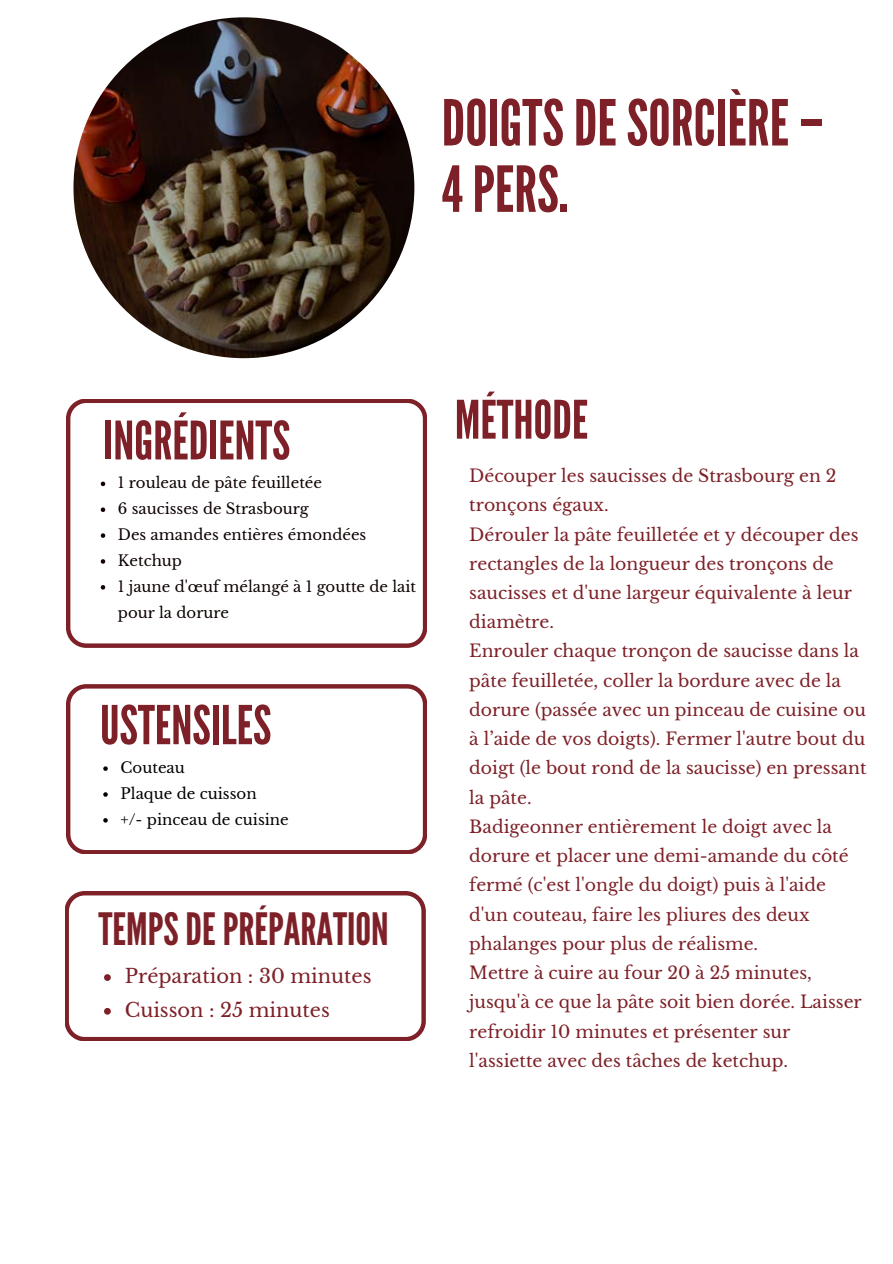
<style>
.page{position:relative;width:893px;height:1264px;background:#fff}
.page>*{position:absolute;margin:0;border:0;box-sizing:border-box;transform-origin:0 0}
.t1{font:63.3px/66.3px "League Gothic";color:#7d2027}
.t2{font:53.55px "League Gothic";color:#7d2027}
.t3{font:52.95px "League Gothic";color:#7d2027}
.t4{font:44.55px "League Gothic";color:#7d2027}
.t5{font:19.35px "Libre Baskerville";color:#7d2027}
.t6{font:17.25px/29.2px "Libre Baskerville";color:#7d2027}
.t7{font:15px "Libre Baskerville";color:#000}
.t8{font:14.85px/25.8px "Libre Baskerville";color:#0e0000}
</style>
<div class="page">
<svg style="left:66px;top:399px;width:361px;height:248px"></svg>
<svg style="left:66px;top:684px;width:361px;height:170px"></svg>
<svg style="left:101px;top:481px;width:4px;height:5px"></svg>
<svg style="left:101px;top:507px;width:4px;height:5px"></svg>
<svg style="left:101px;top:533px;width:4px;height:5px"></svg>
<svg style="left:101px;top:559px;width:4px;height:4px"></svg>
<svg style="left:101px;top:585px;width:4px;height:4px"></svg>
<svg style="left:103px;top:766px;width:5px;height:5px"></svg>
<svg style="left:103px;top:792px;width:5px;height:4px"></svg>
<svg style="left:103px;top:818px;width:5px;height:4px"></svg>
<img style="left:73px;top:17px;width:341px;height:341px;border-radius:50%">
<svg style="left:65px;top:891px;width:360px;height:150px"></svg>
<svg style="left:104px;top:974px;width:7px;height:6px"></svg>
<svg style="left:104px;top:1007px;width:7px;height:7px"></svg>
<p class="t1" style="left:441px;top:91px;width:383px">DOIGTS DE SORCIÈRE –<br>4 PERS.</p>
<p class="t3" style="left:103px;top:410px;width:188px">INGRÉDIENTS</p>
<p class="t8" style="left:118px;top:470px;width:206px">1 rouleau de pâte feuilletée</p>
<p class="t8" style="left:118px;top:496px;width:192px">6 saucisses de Strasbourg</p>
<p class="t8" style="left:118px;top:522px;width:250px">Des amandes entières émondées</p>
<p class="t8" style="left:118px;top:548px;width:66px">Ketchup</p>
<p class="t8" style="left:118px;top:573px;width:300px">1 jaune d'œuf mélangé à 1 goutte de lait pour la dorure</p>
<p class="t2" style="left:100px;top:694px;width:173px">USTENSILES</p>
<p class="t7" style="left:120px;top:758px;width:66px">Couteau</p>
<p class="t7" style="left:120px;top:784px;width:138px">Plaque de cuisson</p>
<p class="t7" style="left:120px;top:810px;width:170px">+/- pinceau de cuisine</p>
<p class="t4" style="left:98px;top:903px;width:292px">TEMPS DE PRÉPARATION</p>
<p class="t5" style="left:125px;top:964px;width:248px">Préparation : 30 minutes</p>
<p class="t5" style="left:125px;top:998px;width:206px">Cuisson : 25 minutes</p>
<p class="t3" style="left:455px;top:389px;width:135px">MÉTHODE</p>
<p class="t6" style="left:469px;top:461px;width:369px">Découper les saucisses de Strasbourg en 2 tronçons égaux.</p>
<p class="t6" style="left:469px;top:520px;width:391px">Dérouler la pâte feuilletée et y découper des rectangles de la longueur des tronçons de saucisses et d'une largeur équivalente à leur diamètre.</p>
<p class="t6" style="left:469px;top:636px;width:399px">Enrouler chaque tronçon de saucisse dans la pâte feuilletée, coller la bordure avec de la dorure (passée avec un pinceau de cuisine ou à l’aide de vos doigts). Fermer l'autre bout du doigt (le bout rond de la saucisse) en pressant la pâte.</p>
<p class="t6" style="left:469px;top:812px;width:381px">Badigeonner entièrement le doigt avec la dorure et placer une demi-amande du côté fermé (c'est l'ongle du doigt) puis à l'aide d'un couteau, faire les pliures des deux phalanges pour plus de réalisme.</p>
<p class="t6" style="left:469px;top:958px;width:394px">Mettre à cuire au four 20 à 25 minutes, jusqu'à ce que la pâte soit bien dorée. Laisser refroidir 10 minutes et présenter sur l'assiette avec des tâches de ketchup.</p>
</div>
